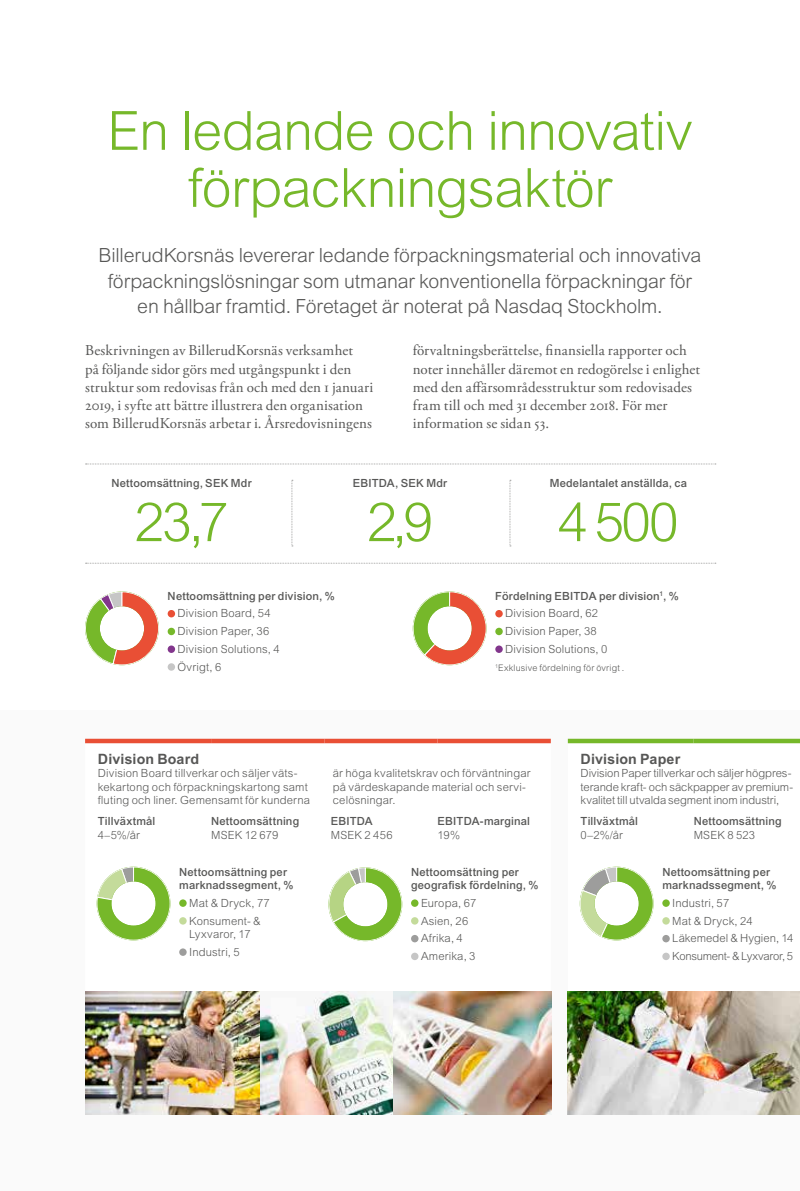
<style>
.page{position:relative;width:800px;height:1191px;background:#fff}
.page>*{position:absolute;margin:0;border:0;box-sizing:border-box;transform-origin:0 0}
.t1{font:300 54px/57px "Arial MT Std";letter-spacing:-.015em;color:#76b82a;text-align:center}
.t2{font:300 19.5px/25.5px "Arial MT Std";letter-spacing:-.01em;color:#575756;text-align:center}
.t3{font:15px/18px "Adobe Garamond Pro";letter-spacing:.01em;color:#575756}
.t4{font:700 14.25px "Arial MT Std";letter-spacing:.01em;color:#575756}
.t5{font:300 11.25px/17.7px "Arial MT Std";letter-spacing:.01em;color:#575756}
.t6{font:500 11.25px/13.5px "Arial MT Std";letter-spacing:.015em;color:#575756}
.t7{font:300 9px "Arial MT Std";letter-spacing:.02em;color:#575756}
.s1{font-weight:500}
</style>
<div class="page">
<div style="left:495px;top:610px;width:7px;height:7px;background:#e94f35;border-radius:50%"></div>
<div style="left:495px;top:628px;width:7px;height:7px;background:#76b82a;border-radius:50%"></div>
<div style="left:495px;top:645px;width:7px;height:8px;background:#82368c;border-radius:50%"></div>
<div style="left:168px;top:610px;width:7px;height:7px;background:#e94f35;border-radius:50%"></div>
<div style="left:168px;top:628px;width:7px;height:7px;background:#76b82a;border-radius:50%"></div>
<div style="left:168px;top:645px;width:7px;height:8px;background:#82368c;border-radius:50%"></div>
<div style="left:168px;top:663px;width:7px;height:7px;background:#c6c6c6;border-radius:50%"></div>
<svg style="left:85px;top:591px;width:74px;height:74px"></svg>
<svg style="left:412px;top:591px;width:74px;height:74px"></svg>
<svg style="left:86px;top:463px;width:629px;height:1px"></svg>
<svg style="left:86px;top:563px;width:629px;height:1px"></svg>
<svg style="left:509px;top:480px;width:2px;height:66px"></svg>
<svg style="left:291px;top:480px;width:2px;height:66px"></svg>
<div style="left:0;top:710px;width:799px;height:481px;background:#fafafa"></div>
<div style="left:567px;top:738px;width:126px;height:5px;background:#76b82a"></div>
<div style="left:693px;top:738px;width:106px;height:5px;background:#76b82a"></div>
<div style="left:85px;top:738px;width:126px;height:5px;background:#e94f35"></div>
<div style="left:211px;top:738px;width:113px;height:5px;background:#e94f35"></div>
<div style="left:324px;top:738px;width:113px;height:5px;background:#e94f35"></div>
<div style="left:437px;top:738px;width:113px;height:5px;background:#e94f35"></div>
<div style="left:662px;top:899px;width:7px;height:8px;background:#76b82a;border-radius:50%"></div>
<div style="left:662px;top:917px;width:7px;height:7px;background:#c4db9b;border-radius:50%"></div>
<div style="left:662px;top:935px;width:7px;height:7px;background:#9d9d9c;border-radius:50%"></div>
<div style="left:662px;top:952px;width:7px;height:8px;background:#c6c6c6;border-radius:50%"></div>
<div style="left:179px;top:899px;width:8px;height:8px;background:#76b82a;border-radius:50%"></div>
<div style="left:179px;top:917px;width:8px;height:7px;background:#c4db9b;border-radius:50%"></div>
<div style="left:179px;top:948px;width:8px;height:8px;background:#9d9d9c;border-radius:50%"></div>
<div style="left:411px;top:899px;width:7px;height:8px;background:#76b82a;border-radius:50%"></div>
<div style="left:411px;top:917px;width:7px;height:7px;background:#c4db9b;border-radius:50%"></div>
<div style="left:411px;top:935px;width:7px;height:7px;background:#9d9d9c;border-radius:50%"></div>
<div style="left:411px;top:952px;width:7px;height:8px;background:#c6c6c6;border-radius:50%"></div>
<svg style="left:579px;top:866px;width:74px;height:74px"></svg>
<svg style="left:97px;top:866px;width:73px;height:74px"></svg>
<svg style="left:328px;top:867px;width:74px;height:74px"></svg>
<img style="left:259px;top:991px;width:135px;height:123px">
<img style="left:394px;top:991px;width:157px;height:123px">
<img style="left:567px;top:991px;width:232px;height:123px">
<img style="left:85px;top:991px;width:174px;height:123px">
<h1 class="t1" style="left:107px;top:102px;width:586px">En ledande och innovativ förpackningsaktör</h1>
<h2 class="t2" style="left:98px;top:242px;width:604px">BillerudKorsnäs levererar ledande förpackningsmaterial och innovativa förpackningslösningar som utmanar konventionella förpackningar för en hållbar framtid. Företaget är noterat på Nasdaq Stockholm.</h2>
<p class="t3" style="left:85px;top:342px;width:289px">Beskrivningen av BillerudKorsnäs verksamhet<br>på följande sidor görs med utgångspunkt i den struktur som redovisas från och med den 1 januari 2019, i syfte att bättre illustrera den organisation som BillerudKorsnäs arbetar i. Årsredovisningens</p>
<h3 class="t3" style="left:412px;top:342px;width:289px">förvaltningsberättelse, finansiella rapporter och noter innehåller däremot en redogörelse i enlighet med den affärsområdesstruktur som redovisades fram till och med 31 december 2018. För mer information se sidan 53.</h3>
<p class="t6" style="left:111px;top:476px;width:142px">Nettoomsättning, SEK Mdr</p>
<h1 class="t1" style="left:134px;top:493px;width:96px">23,7</h1>
<p class="t6" style="left:168px;top:589px;width:169px">Nettoomsättning per division, %</p>
<p class="t5" style="left:177px;top:604px;width:104px">Division Board, 54<br>Division Paper, 36<br>Division Solutions, 4<br>Övrigt, 6</p>
<p class="t6" style="left:353px;top:476px;width:96px">EBITDA, SEK Mdr</p>
<h1 class="t1" style="left:367px;top:493px;width:67px">2,9</h1>
<p class="t6" style="left:549px;top:476px;width:139px">Medelantalet anställda, ca</p>
<h1 class="t1" style="left:558px;top:493px;width:122px">4 500</h1>
<p class="t5" style="left:505px;top:587px;width:175px;text-indent:-10px"><span class="s1">Fördelning EBITDA per division</span><sup>1</sup><span class="s1">, %<br></span>Division Board, 62<br>Division Paper, 38<br>Division Solutions, 0</p>
<p class="t7" style="left:495px;top:663px;width:130px"><sup>1</sup>Exklusive fördelning för övrigt .</p>
<p class="t4" style="left:98px;top:750px;width:103px">Division Board</p>
<p class="t4" style="left:580px;top:750px;width:101px">Division Paper</p>
<p class="t5" style="left:98px;top:766px;width:214px;line-height:13.5px">Division Board tillverkar och säljer väts&shy;kekartong och förpackningskartong samt fluting och liner. Gemensamt för kunderna</p>
<p class="t5" style="left:333px;top:766px;width:199px;line-height:13.5px">är höga kvalitetskrav och förväntningar på värdeskapande material och servi&shy;celösningar.</p>
<p class="t5" style="left:580px;top:766px;width:214px;line-height:13.5px">Division Paper tillverkar och säljer högpres&shy;terande kraft- och säckpapper av premium&shy;kvalitet till utvalda segment inom industri,</p>
<p class="t6" style="left:98px;top:814px;width:59px">Tillväxtmål</p>
<p class="t5" style="left:98px;top:825px;width:43px">4–5%/år</p>
<p class="t6" style="left:580px;top:814px;width:59px">Tillväxtmål</p>
<p class="t5" style="left:580px;top:825px;width:44px">0–2%/år</p>
<p class="t6" style="left:211px;top:814px;width:90px">Nettoomsättning</p>
<p class="t5" style="left:211px;top:825px;width:69px">MSEK 12 679</p>
<p class="t6" style="left:693px;top:814px;width:90px">Nettoomsättning</p>
<p class="t5" style="left:693px;top:825px;width:63px">MSEK 8 523</p>
<p class="t6" style="left:662px;top:864px;width:116px">Nettoomsättning per marknadssegment, %</p>
<p class="t5" style="left:672px;top:894px;width:123px">Industri, 57<br>Mat &amp; Dryck, 24<br>Läkemedel &amp; Hygien, 14<br>Konsument- &amp; Lyxvaror, 5</p>
<p class="t6" style="left:330px;top:814px;width:43px">EBITDA</p>
<p class="t5" style="left:330px;top:825px;width:63px">MSEK 2 456</p>
<p class="t6" style="left:437px;top:814px;width:94px">EBITDA-marginal</p>
<p class="t5" style="left:437px;top:825px;width:24px">19%</p>
<p class="t6" style="left:179px;top:864px;width:116px">Nettoomsättning per marknadssegment, %</p>
<p class="t5" style="left:189px;top:894px;width:82px">Mat &amp; Dryck, 77<br>Konsument- &amp;</p>
<p class="t5" style="left:189px;top:925px;width:63px">Lyxvaror, 17<br>Industri, 5</p>
<p class="t6" style="left:411px;top:864px;width:129px">Nettoomsättning per geografisk fördelning, %</p>
<p class="t5" style="left:421px;top:894px;width:57px">Europa, 67<br>Asien, 26<br>Afrika, 4<br>Amerika, 3</p>
</div>
